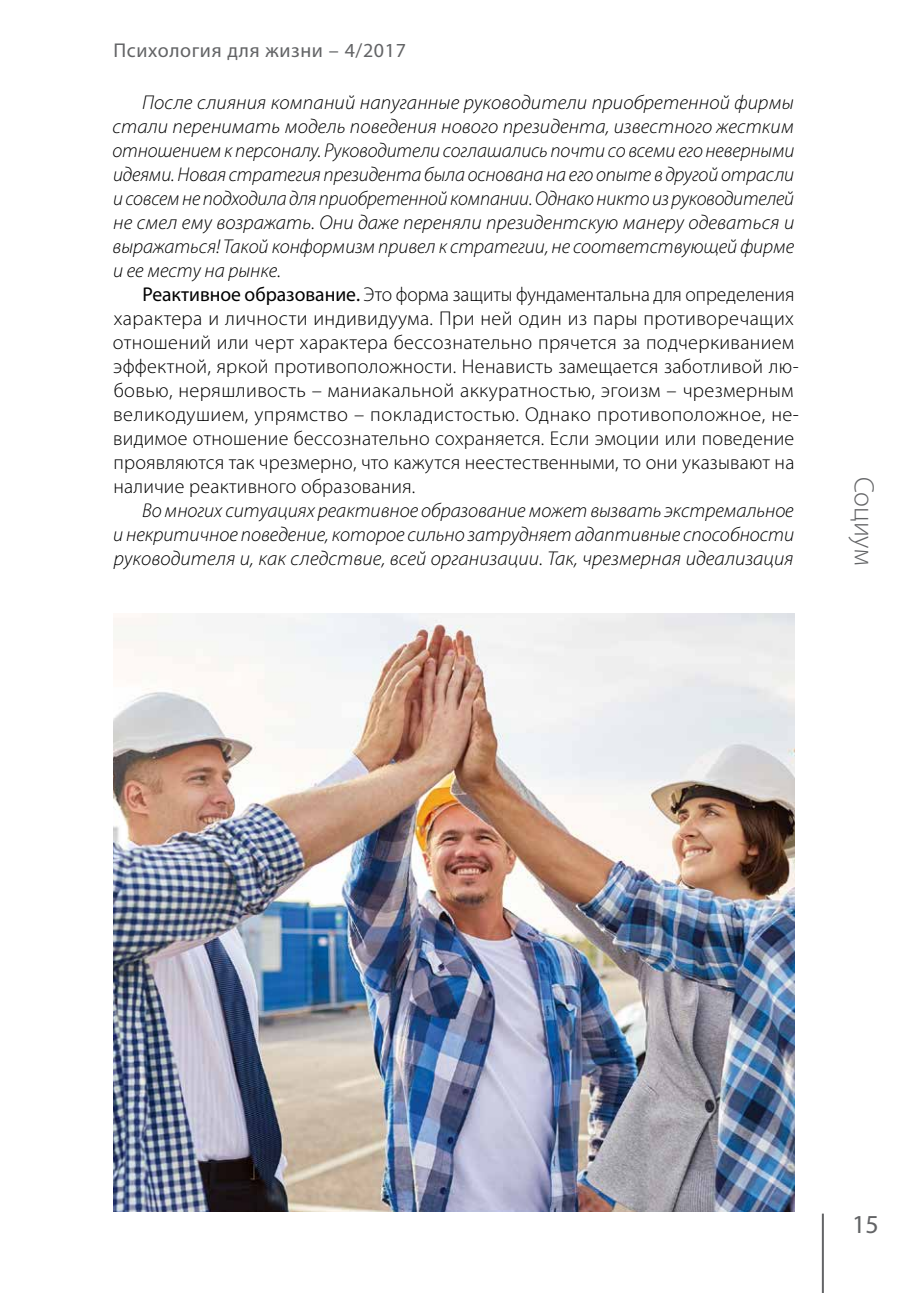
<style>
.page{position:relative;width:908px;height:1293px;background:#fff}
.page>*{position:absolute;margin:0;border:0;box-sizing:border-box;transform-origin:0 0}
.t1{font:300 28px "Myriad Pro";letter-spacing:-.005em;color:#636466}
.t2{font:26px "Myriad Pro";color:#636466}
.t3{font:italic 300 20px/24px "Myriad Pro";color:#000;text-align:justify}
.t4{font:300 20px/24px "Myriad Pro";letter-spacing:.015em;color:#000}
.t5{font:20px "Myriad Pro";letter-spacing:.03em;color:#636466}
.s1{font-weight:400}
</style>
<div class="page">
<hr style="left:821px;top:1213px;width:2px;height:80px;background:#636466">
<img style="left:113px;top:613px;width:681px;height:598px">
<p class="t5" style="left:113px;top:39px;width:294px">Психология для жизни – 4/2017</p>
<p class="t3" style="left:112px;top:91px;width:683px;text-indent:30px">После слияния компаний напуганные руководители приобретенной фирмы стали перенимать модель поведения нового президента, известного жестким отношением к персоналу. Руководители соглашались почти со всеми его неверными идеями. Новая стратегия президента была основана на его опыте в другой отрасли и совсем не подходила для приобретенной компании. Однако никто из руководителей не смел ему возражать. Они даже переняли президентскую манеру одеваться и выражаться! Такой конформизм привел к стратегии, не соответствующей фирме и ее месту на рынке.</p>
<p class="t4" style="left:113px;top:282px;width:687px;text-indent:30px"><span class="s1">Реактивное образование.</span> Это форма защиты фундаментальна для определения характера и личности индивидуума. При ней один из пары противоречащих отношений или черт характера бессознательно прячется за подчеркиванием эффектной, яркой противоположности. Ненависть замещается заботливой лю&shy;бовью, неряшливость – маниакальной аккуратностью, эгоизм – чрезмерным великодушием, упрямство – покладистостью. Однако противоположное, не&shy;видимое отношение бессознательно сохраняется. Если эмоции или поведение проявляются так чрезмерно, что кажутся неестественными, то они указывают на наличие реактивного образования.</p>
<p class="t3" style="left:113px;top:499px;width:682px;text-indent:29px">Во многих ситуациях реактивное образование может вызвать экстремальное и некритичное поведение, которое сильно затрудняет адаптивные способности руководителя и, как следствие, всей организации. Так, чрезмерная идеализация</p>
<h1 class="t1" style="left:880px;top:476px;width:90px;rotate:90deg">Социум</h1>
<h2 class="t2" style="left:851px;top:1210px;width:28px">15</h2>
</div>
